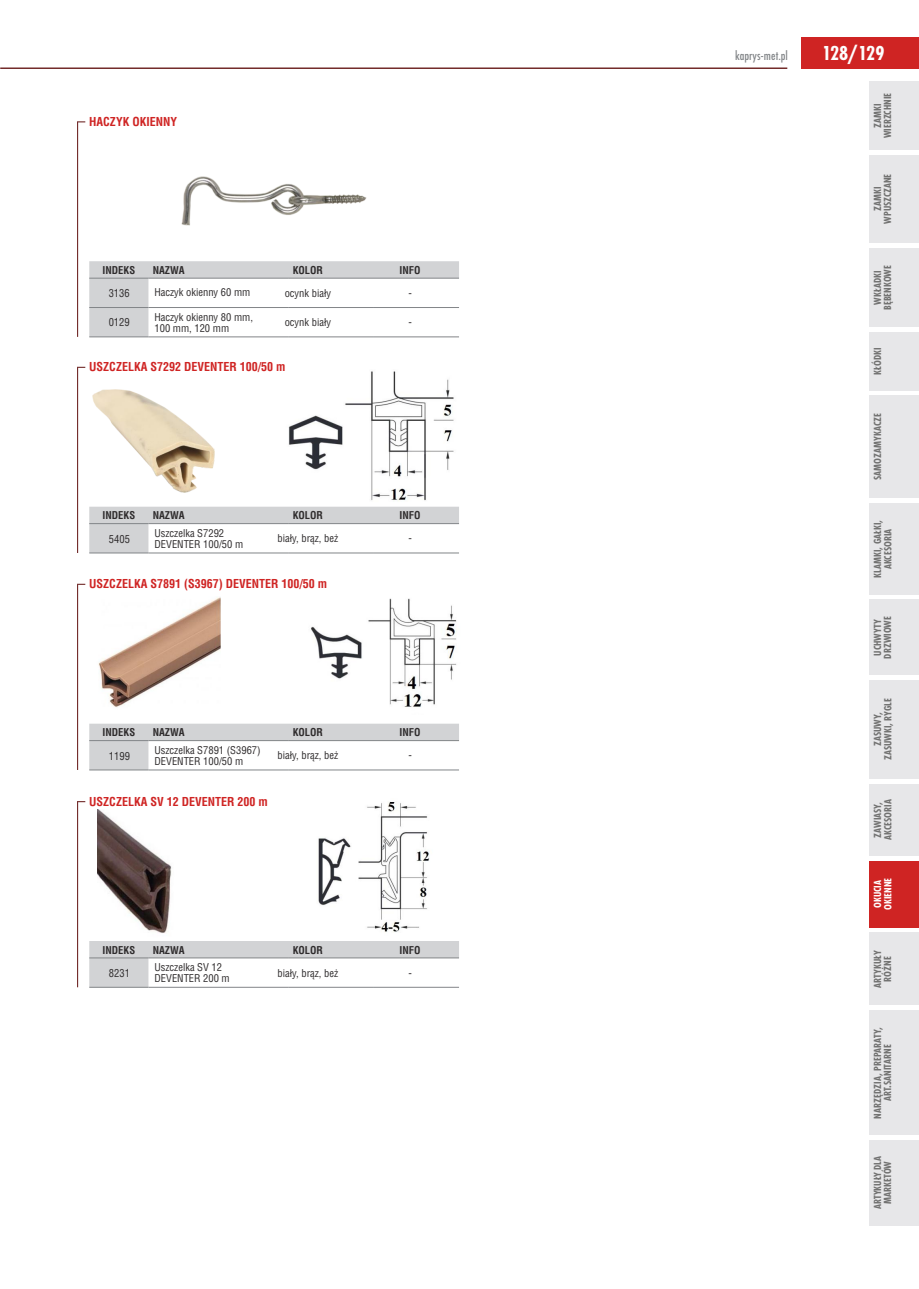
<style>
.page{position:relative;width:919px;height:1289px;background:#fff}
.page>*{position:absolute;margin:0;border:0;box-sizing:border-box;transform-origin:0 0}
.t1{font:700 21px "Futura PT Cond";letter-spacing:-.025em;color:#fefefe}
.t2{font:500 13.5px "Futura PT Cond";color:#828588}
.t3{font:700 12px "Switzerland Condensed";color:#cf2423}
.t4{font:700 10.8px/10.1px "Futura PT Cond";color:#727271;text-align:center}
.t5{font:10.8px "Switzerland Condensed";color:#2f2c2d}
.t6{font:700 10.8px/10.1px "Futura PT Cond";color:#fefefe}
.t7{font:10.5px/10.5px "Switzerland Condensed";color:#2f2c2d}
.t8{font:700 10.5px "Switzerland Condensed";color:#2f2c2d}
</style>
<div class="page">
<img style="left:318px;top:802px;width:112px;height:130px">
<img style="left:97px;top:809px;width:75px;height:124px">
<img style="left:311px;top:598px;width:146px;height:109px">
<img style="left:98px;top:597px;width:123px;height:110px">
<img style="left:288px;top:371px;width:166px;height:130px">
<hr style="left:77px;top:122px;width:1px;height:215px;background:#732c2b">
<svg style="left:89px;top:261px;width:370px;height:75px"></svg>
<hr style="left:89px;top:307px;width:59px;height:1px;background:#828588">
<hr style="left:89px;top:336px;width:59px;height:1px;background:#828588">
<hr style="left:148px;top:307px;width:141px;height:1px;background:#828588">
<hr style="left:148px;top:336px;width:141px;height:1px;background:#828588">
<hr style="left:289px;top:307px;width:85px;height:1px;background:#828588">
<hr style="left:289px;top:336px;width:85px;height:1px;background:#828588">
<hr style="left:374px;top:307px;width:85px;height:1px;background:#828588">
<hr style="left:374px;top:336px;width:85px;height:1px;background:#828588">
<hr style="left:89px;top:278px;width:59px;height:1px;background:#828588">
<hr style="left:148px;top:278px;width:141px;height:1px;background:#828588">
<hr style="left:289px;top:278px;width:170px;height:1px;background:#828588">
<hr style="left:77px;top:367px;width:1px;height:186px;background:#732c2b">
<svg style="left:89px;top:506px;width:370px;height:46px"></svg>
<hr style="left:89px;top:552px;width:59px;height:1px;background:#828588">
<hr style="left:148px;top:552px;width:141px;height:1px;background:#828588">
<hr style="left:289px;top:552px;width:85px;height:1px;background:#828588">
<hr style="left:374px;top:552px;width:85px;height:1px;background:#828588">
<hr style="left:89px;top:523px;width:59px;height:1px;background:#828588">
<hr style="left:148px;top:523px;width:141px;height:1px;background:#828588">
<hr style="left:289px;top:523px;width:170px;height:1px;background:#828588">
<svg style="left:77px;top:583px;width:8px;height:2px"></svg>
<hr style="left:77px;top:584px;width:1px;height:186px;background:#732c2b">
<svg style="left:89px;top:723px;width:370px;height:46px"></svg>
<hr style="left:89px;top:769px;width:59px;height:1px;background:#828588">
<hr style="left:148px;top:769px;width:141px;height:1px;background:#828588">
<hr style="left:289px;top:769px;width:85px;height:1px;background:#828588">
<hr style="left:374px;top:769px;width:85px;height:1px;background:#828588">
<hr style="left:89px;top:740px;width:59px;height:1px;background:#828588">
<hr style="left:148px;top:740px;width:141px;height:1px;background:#828588">
<hr style="left:289px;top:740px;width:170px;height:1px;background:#828588">
<hr style="left:77px;top:801px;width:1px;height:186px;background:#732c2b">
<svg style="left:89px;top:941px;width:370px;height:45px"></svg>
<hr style="left:89px;top:986px;width:59px;height:1px;background:#828588">
<hr style="left:148px;top:986px;width:141px;height:1px;background:#828588">
<hr style="left:289px;top:986px;width:85px;height:1px;background:#828588">
<hr style="left:374px;top:986px;width:85px;height:1px;background:#828588">
<hr style="left:89px;top:957px;width:59px;height:1px;background:#828588">
<hr style="left:148px;top:957px;width:141px;height:1px;background:#828588">
<hr style="left:289px;top:957px;width:170px;height:1px;background:#828588">
<img style="left:181px;top:176px;width:186px;height:49px">
<img style="left:92px;top:389px;width:122px;height:103px">
<div style="left:801px;top:38px;width:117px;height:31px;background:#cf2423"></div>
<hr style="left:0;top:67px;width:787px;height:2px;background:#732c2b">
<div style="left:869px;top:81px;width:49px;height:69px;background:#e7e7e9"></div>
<div style="left:869px;top:1139px;width:49px;height:86px;background:#e7e7e9"></div>
<div style="left:869px;top:1010px;width:49px;height:124px;background:#e7e7e9"></div>
<div style="left:869px;top:932px;width:49px;height:73px;background:#e7e7e9"></div>
<div style="left:869px;top:860px;width:49px;height:67px;background:#cf2423"></div>
<div style="left:869px;top:783px;width:49px;height:72px;background:#e7e7e9"></div>
<div style="left:869px;top:680px;width:49px;height:98px;background:#e7e7e9"></div>
<div style="left:869px;top:599px;width:49px;height:76px;background:#e7e7e9"></div>
<div style="left:869px;top:503px;width:49px;height:91px;background:#e7e7e9"></div>
<div style="left:869px;top:395px;width:49px;height:102px;background:#e7e7e9"></div>
<div style="left:869px;top:332px;width:49px;height:58px;background:#e7e7e9"></div>
<div style="left:869px;top:248px;width:49px;height:79px;background:#e7e7e9"></div>
<div style="left:869px;top:155px;width:49px;height:88px;background:#e7e7e9"></div>
<p class="t3" style="left:89px;top:116px;width:89px">HACZYK OKIENNY</p>
<p class="t8" style="left:102px;top:265px;width:34px">INDEKS</p>
<p class="t8" style="left:153px;top:265px;width:33px">NAZWA</p>
<p class="t5" style="left:109px;top:288px;width:22px">3136</p>
<p class="t5" style="left:109px;top:318px;width:22px">0129</p>
<p class="t7" style="left:154px;top:288px;width:97px">Haczyk okienny 60 mm</p>
<p class="t7" style="left:154px;top:313px;width:100px">Haczyk okienny 80 mm,<br>100 mm, 120 mm</p>
<p class="t8" style="left:293px;top:265px;width:32px">KOLOR</p>
<p class="t7" style="left:285px;top:288px;width:48px">ocynk biały</p>
<p class="t7" style="left:285px;top:318px;width:48px">ocynk biały</p>
<p class="t3" style="left:89px;top:362px;width:198px">USZCZELKA S7292 DEVENTER 100/50 m</p>
<p class="t8" style="left:399px;top:265px;width:22px">INFO</p>
<p class="t7" style="left:408px;top:289px;width:5px">-</p>
<p class="t7" style="left:408px;top:318px;width:5px">-</p>
<p class="t8" style="left:293px;top:511px;width:32px">KOLOR</p>
<p class="t8" style="left:399px;top:511px;width:22px">INFO</p>
<p class="t8" style="left:102px;top:511px;width:34px">INDEKS</p>
<p class="t8" style="left:153px;top:511px;width:33px">NAZWA</p>
<p class="t5" style="left:109px;top:534px;width:22px">5405</p>
<p class="t7" style="left:154px;top:529px;width:90px">Uszczelka S7292<br>DEVENTER 100/50 m</p>
<p class="t7" style="left:408px;top:534px;width:5px">-</p>
<p class="t7" style="left:277px;top:534px;width:62px">biały, brąz, beż</p>
<p class="t3" style="left:89px;top:579px;width:239px">USZCZELKA S7891 (S3967) DEVENTER 100/50 m</p>
<p class="t8" style="left:293px;top:728px;width:32px">KOLOR</p>
<p class="t8" style="left:399px;top:728px;width:22px">INFO</p>
<p class="t8" style="left:102px;top:728px;width:34px">INDEKS</p>
<p class="t8" style="left:153px;top:728px;width:33px">NAZWA</p>
<p class="t5" style="left:109px;top:751px;width:22px">1199</p>
<p class="t7" style="left:154px;top:745px;width:108px">Uszczelka S7891 (S3967)<br>DEVENTER 100/50 m</p>
<p class="t7" style="left:408px;top:751px;width:5px">-</p>
<p class="t7" style="left:277px;top:751px;width:62px">biały, brąz, beż</p>
<p class="t3" style="left:89px;top:796px;width:180px">USZCZELKA SV 12 DEVENTER 200 m</p>
<p class="t8" style="left:293px;top:945px;width:32px">KOLOR</p>
<p class="t8" style="left:399px;top:945px;width:22px">INFO</p>
<p class="t8" style="left:102px;top:945px;width:34px">INDEKS</p>
<p class="t8" style="left:153px;top:945px;width:33px">NAZWA</p>
<p class="t5" style="left:109px;top:968px;width:22px">8231</p>
<p class="t7" style="left:154px;top:963px;width:77px">Uszczelka SV 12<br>DEVENTER 200 m</p>
<p class="t7" style="left:408px;top:968px;width:5px">-</p>
<p class="t7" style="left:277px;top:968px;width:62px">biały, brąz, beż</p>
<p class="t2" style="left:735px;top:49px;width:54px">kaprys-met.pl</p>
<h1 class="t1" style="left:822px;top:44px;width:64px">128/129</h1>
<p class="t4" style="left:873px;top:138px;width:47px;rotate:-90deg">ZAMKI<br>WIERZCHNIE</p>
<p class="t4" style="left:873px;top:224px;width:51px;rotate:-90deg">ZAMKI<br>WPUSZCZANE</p>
<p class="t4" style="left:873px;top:310px;width:46px;rotate:-90deg">WKŁADKI<br>BĘBENKOWE</p>
<p class="t4" style="left:873px;top:375px;width:28px;rotate:-90deg">KŁÓDKI</p>
<p class="t4" style="left:873px;top:480px;width:68px;rotate:-90deg">SAMOZAMYKACZE</p>
<p class="t4" style="left:873px;top:577px;width:59px;rotate:-90deg">KLAMKI, GAŁKI,<br>AKCESORIA</p>
<p class="t4" style="left:873px;top:658px;width:44px;text-align:left;rotate:-90deg">UCHWYTY<br>DRZWIOWE</p>
<p class="t4" style="left:873px;top:760px;width:64px;rotate:-90deg">ZASUWY,<br>ZASUWKI, RYGLE</p>
<p class="t4" style="left:873px;top:840px;width:42px;text-align:left;rotate:-90deg">ZAWIASY,<br>AKCESORIA</p>
<p class="t6" style="left:873px;top:910px;width:34px;rotate:-90deg">OKUCIA<br>OKIENNE</p>
<p class="t4" style="left:873px;top:987px;width:38px;rotate:-90deg">ARTYKUŁY<br>RÓŻNE</p>
<p class="t4" style="left:873px;top:1118px;width:93px;rotate:-90deg">NARZĘDZIA, PREPARATY,<br>ART.SANITARNE</p>
<p class="t4" style="left:873px;top:1209px;width:55px;rotate:-90deg">ARTYKUŁY DLA<br>MARKETÓW</p>
</div>
